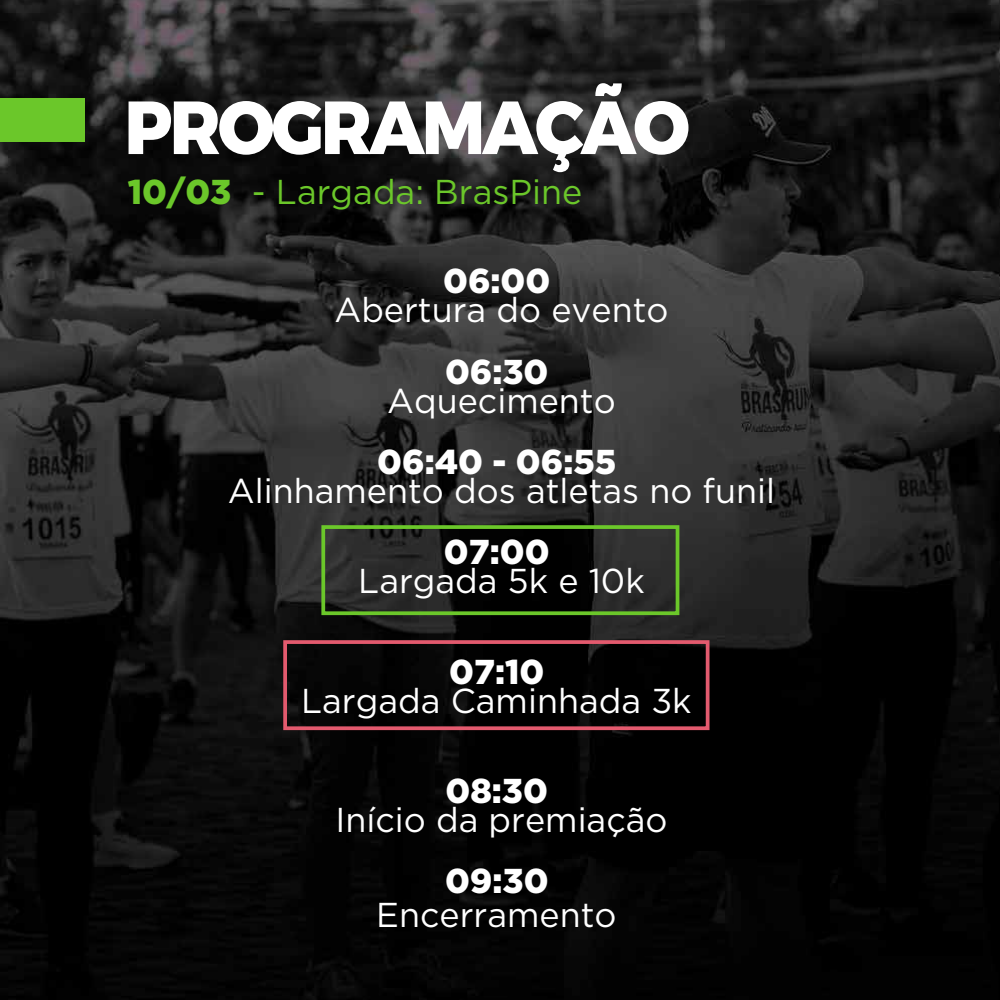
<style>
.page{position:relative;width:1000px;height:1000px;background:#fff}
.page>*{position:absolute;margin:0;border:0;box-sizing:border-box;transform-origin:0 0}
.t1{font:800 75px "Montserrat";letter-spacing:-.04em;color:#fff;scale:.94 1}
.t2{font:34.5px "Gotham";color:#fff}
.t3{font:900 34.5px "Gotham";color:#fff}
.t4{font:34.5px "Gotham";color:#6bc72a}
.s1{font-weight:900}
</style>
<div class="page">
<img style="left:0;top:0;width:1000px;height:1000px">
<div style="left:0;top:98px;width:84px;height:43px;background:#6bc72a"></div>
<div style="left:321px;top:525px;width:358px;height:90px;border:4px solid #6bc72a"></div>
<div style="left:283px;top:640px;width:427px;height:90px;border:4px solid #e35a6e"></div>
<h1 class="t1" style="left:124px;top:65px;width:603px">PROGRAMAÇÃO</h1>
<p class="t4" style="left:128px;top:172px;width:456px"><span class="s1">10/03</span> - Largada: BrasPine</p>
<p class="t3" style="left:443px;top:261px;width:109px">06:00</p>
<p class="t2" style="left:334px;top:291px;width:336px">Abertura do evento</p>
<p class="t3" style="left:445px;top:351px;width:105px">06:30</p>
<p class="t2" style="left:387px;top:381px;width:230px">Aquecimento</p>
<p class="t3" style="left:377px;top:442px;width:241px">06:40 - 06:55</p>
<p class="t2" style="left:228px;top:472px;width:549px">Alinhamento dos atletas no funil</p>
<p class="t3" style="left:444px;top:532px;width:107px">07:00</p>
<p class="t2" style="left:358px;top:562px;width:288px">Largada 5k e 10k</p>
<p class="t3" style="left:449px;top:651px;width:97px">07:10</p>
<p class="t2" style="left:301px;top:681px;width:392px">Largada Caminhada 3k</p>
<p class="t3" style="left:446px;top:771px;width:104px">08:30</p>
<p class="t2" style="left:335px;top:800px;width:334px">Início da premiação</p>
<p class="t3" style="left:445px;top:861px;width:105px">09:30</p>
<p class="t2" style="left:376px;top:896px;width:242px">Encerramento</p>
</div>
